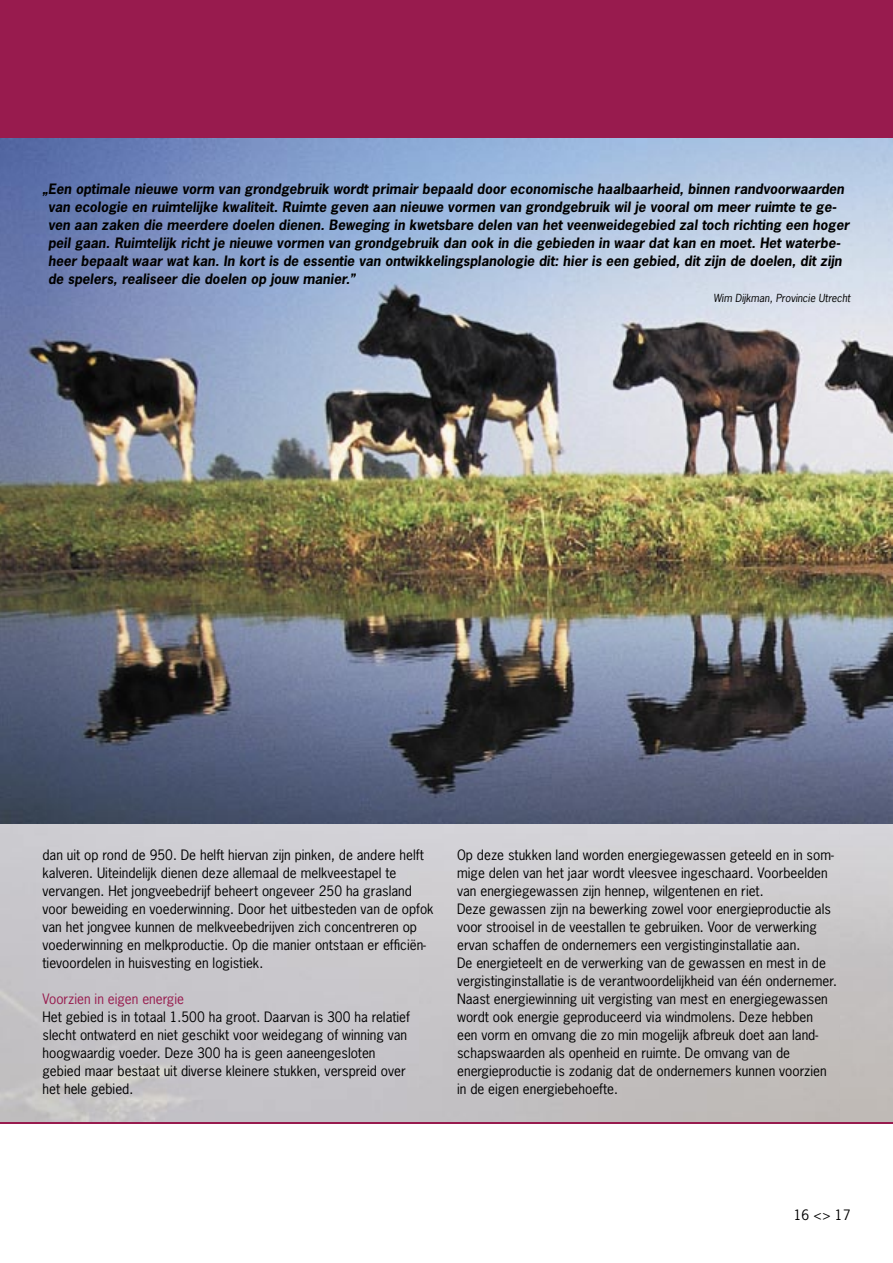
<style>
.page{position:relative;width:893px;height:1263px;background:#fff}
.page>*{position:absolute;margin:0;border:0;box-sizing:border-box;transform-origin:0 0}
.t1{font:13.5px/18px "News Gothic";color:#000}
.t2{font:italic 700 13.5px/18px "News Gothic Std";color:#000}
.t3{font:13.5px "News Gothic Std";color:#981b4e}
.t4{font:13.5px "News Gothic Std";color:#000}
.t5{font:italic 10.5px "News Gothic Std";color:#000}
</style>
<div class="page">
<div style="left:0;top:0;width:893px;height:140px;background:#981b4e"></div>
<img style="left:0;top:139px;width:893px;height:983px">
<hr style="left:0;top:1122px;width:893px;height:1px;background:#981b4e">
<p class="t2" style="left:48px;top:180px;width:803px;text-indent:-6px">„ Een optimale nieuwe vorm van grondgebruik wordt primair bepaald door economische haalbaarheid, binnen randvoorwaarden van ecologie en ruimtelijke kwaliteit. Ruimte geven aan nieuwe vormen van grondgebruik wil je vooral om meer ruimte te ge&shy;ven aan zaken die meerdere doelen dienen. Beweging in kwetsbare delen van het veenweidegebied zal toch richting een hoger peil gaan. Ruimtelijk richt je nieuwe vormen van grondgebruik dan ook in die gebieden in waar dat kan en moet. Het waterbe&shy;heer bepaalt waar wat kan. In kort is de essentie van ontwikkelingsplanologie dit: hier is een gebied, dit zijn de doelen, dit zijn de spelers, realiseer die doelen op jouw manier.”</p>
<p class="t5" style="left:713px;top:292px;width:139px">Wim Dijkman, Provincie Utrecht</p>
<p class="t1" style="left:43px;top:846px;width:393px">dan uit op rond de 950. De helft hiervan zijn pinken, de andere helft kalveren. Uiteindelijk dienen deze allemaal de melkveestapel te vervangen. Het jongveebedrijf beheert ongeveer 250 ha grasland voor beweiding en voederwinning. Door het uitbesteden van de opfok van het jongvee kunnen de melkveebedrijven zich concentreren op voederwinning en melkproductie. Op die manier ontstaan er efficiën&shy;tievoordelen in huisvesting en logistiek.</p>
<p class="t3" style="left:43px;top:991px;width:143px">Voorzien in eigen energie</p>
<p class="t1" style="left:43px;top:1008px;width:369px">Het gebied is in totaal 1.500 ha groot. Daarvan is 300 ha relatief slecht ontwaterd en niet geschikt voor weidegang of winning van hoogwaardig voeder. Deze 300 ha is geen aaneengesloten gebied maar bestaat uit diverse kleinere stukken, verspreid over het hele gebied.</p>
<p class="t1" style="left:457px;top:846px;width:381px">Op deze stukken land worden energiegewassen geteeld en in som&shy;mige delen van het jaar wordt vleesvee ingeschaard. Voorbeelden van energiegewassen zijn hennep, wilgentenen en riet.<br>Deze gewassen zijn na bewerking zowel voor energieproductie als voor strooisel in de veestallen te gebruiken. Voor de verwerking ervan schaffen de ondernemers een vergistinginstallatie aan.<br>De energieteelt en de verwerking van de gewassen en mest in de vergistinginstallatie is de verantwoordelijkheid van één ondernemer.<br>Naast energiewinning uit vergisting van mest en energiegewassen wordt ook energie geproduceerd via windmolens. Deze hebben<br>een vorm en omvang die zo min mogelijk afbreuk doet aan land&shy;schapswaarden als openheid en ruimte. De omvang van de energieproductie is zodanig dat de ondernemers kunnen voorzien in de eigen energiebehoefte.</p>
<p class="t4" style="left:794px;top:1207px;width:58px">16 &lt;&gt; 17</p>
</div>
